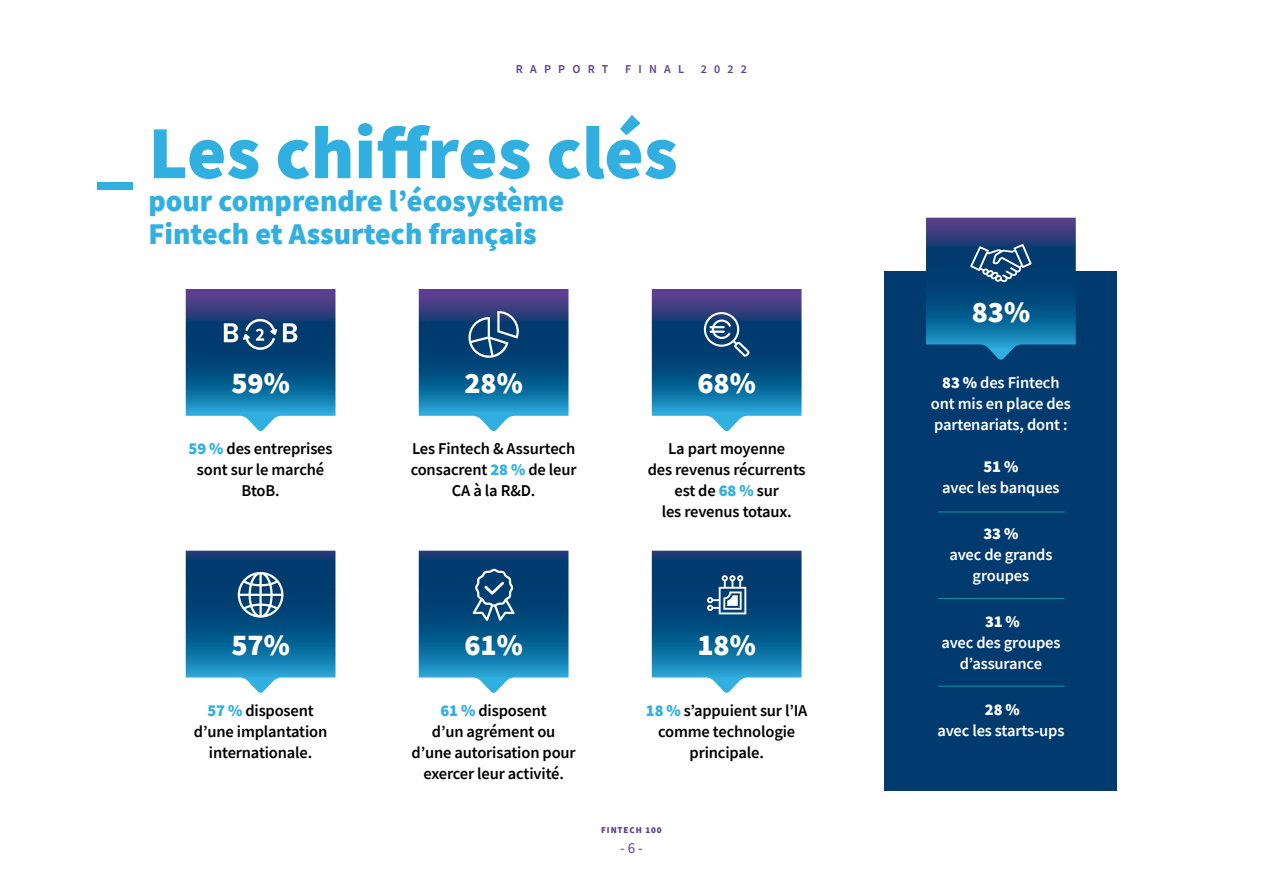
<style>
.page{position:relative;width:1263px;height:893px;background:#fff}
.page>*{position:absolute;margin:0;border:0;box-sizing:border-box;transform-origin:0 0}
.t1{font:900 75px "Source Sans Pro";color:#31afe1}
.t2{font:900 30px/33px "Source Sans Pro";color:#31afe1}
.t3{font:900 30px "Source Sans Pro";color:#fff}
.t4{font:600 16.5px/21px "Source Sans Pro";letter-spacing:-.01em;color:#000;text-align:center}
.t5{font:600 16.5px/21px "Source Sans Pro";letter-spacing:-.01em;color:#fff;text-align:center}
.t6{font:900 16.5px "Source Sans Pro";letter-spacing:-.01em;color:#fff}
.t7{font:15px "Source Sans Pro";color:#5c3f8f}
.t8{font:600 12px "Source Sans Pro";letter-spacing:.6em;color:#5c3f8f}
.t9{font:900 9px "Source Sans Pro";letter-spacing:.1em;color:#5c3f8f}
.s1{font-weight:900;color:#31afe1}
.s2{font-weight:900}
</style>
<div class="page">
<div style="left:885px;top:271px;width:232px;height:520px;background:#003a6e"></div>
<svg style="left:186px;top:289px;width:149px;height:142px;background:#34699a"></svg>
<svg style="left:652px;top:289px;width:149px;height:142px;background:#316798"></svg>
<svg style="left:419px;top:289px;width:149px;height:142px;background:#326899"></svg>
<svg style="left:186px;top:551px;width:149px;height:142px;background:#296d99"></svg>
<svg style="left:419px;top:551px;width:149px;height:142px;background:#266b97"></svg>
<svg style="left:652px;top:551px;width:149px;height:142px;background:#266b98"></svg>
<svg style="left:926px;top:218px;width:150px;height:142px"></svg>
<hr style="left:938px;top:512px;width:126px;height:1px;background:#0c989a">
<hr style="left:938px;top:598px;width:126px;height:1px;background:#0c989a">
<hr style="left:938px;top:686px;width:126px;height:1px;background:#0c989a">
<p class="t8" style="left:516px;top:61px;width:94px">RAPPORT</p>
<p class="t8" style="left:625px;top:61px;width:60px">FINAL</p>
<p class="t8" style="left:701px;top:61px;width:48px">2022</p>
<h1 class="t1" style="left:96px;top:101px;width:583px">_ Les chiffres clés</h1>
<h2 class="t2" style="left:148px;top:184px;width:417px">pour comprendre l’écosystème<br>Fintech et Assurtech français</h2>
<h2 class="t3" style="left:231px;top:362px;width:60px">59%</h2>
<h2 class="t3" style="left:464px;top:362px;width:60px">28%</h2>
<h2 class="t3" style="left:697px;top:362px;width:60px">68%</h2>
<p class="t4" style="left:189px;top:438px;width:146px"><span class="s1">59 %</span> des entreprises sont sur le marché<br>BtoB.</p>
<p class="t4" style="left:411px;top:438px;width:167px">Les Fintech &amp; Assurtech consacrent <span class="s1">28 %</span> de leur<br>CA à la R&amp;D.</p>
<p class="t4" style="left:648px;top:438px;width:160px">La part moyenne<br>des revenus récurrents est de <span class="s1">68 %</span> sur<br>les revenus totaux.</p>
<h2 class="t3" style="left:231px;top:624px;width:60px">57%</h2>
<h2 class="t3" style="left:464px;top:624px;width:60px">61%</h2>
<h2 class="t3" style="left:697px;top:624px;width:60px">18%</h2>
<p class="t4" style="left:194px;top:700px;width:135px"><span class="s1">57 %</span> disposent d’une implantation internationale.</p>
<p class="t4" style="left:412px;top:700px;width:166px"><span class="s1">61 %</span> disposent<br>d’un agrément ou d’une autorisation pour exercer leur activité.</p>
<p class="t4" style="left:646px;top:700px;width:163px"><span class="s1">18 %</span> s’appuient sur l’IA comme technologie principale.</p>
<p class="t9" style="left:601px;top:824px;width:62px">FINTECH 100</p>
<p class="t7" style="left:620px;top:838px;width:24px">- 6 -</p>
<h2 class="t3" style="left:972px;top:291px;width:60px">83%</h2>
<p class="t5" style="left:931px;top:371px;width:141px"><span class="s2">83 %</span> des Fintech ont mis en place des partenariats, dont :</p>
<p class="t6" style="left:983px;top:455px;width:36px">51 %</p>
<p class="t5" style="left:942px;top:476px;width:119px">avec les banques</p>
<p class="t6" style="left:983px;top:522px;width:36px">33 %</p>
<p class="t5" style="left:949px;top:544px;width:105px">avec de grands groupes</p>
<p class="t6" style="left:985px;top:610px;width:36px">31 %</p>
<p class="t5" style="left:941px;top:632px;width:121px">avec des groupes d’assurance</p>
<p class="t6" style="left:985px;top:698px;width:36px">28 %</p>
<p class="t5" style="left:937px;top:720px;width:129px">avec les starts-ups</p>
</div>
